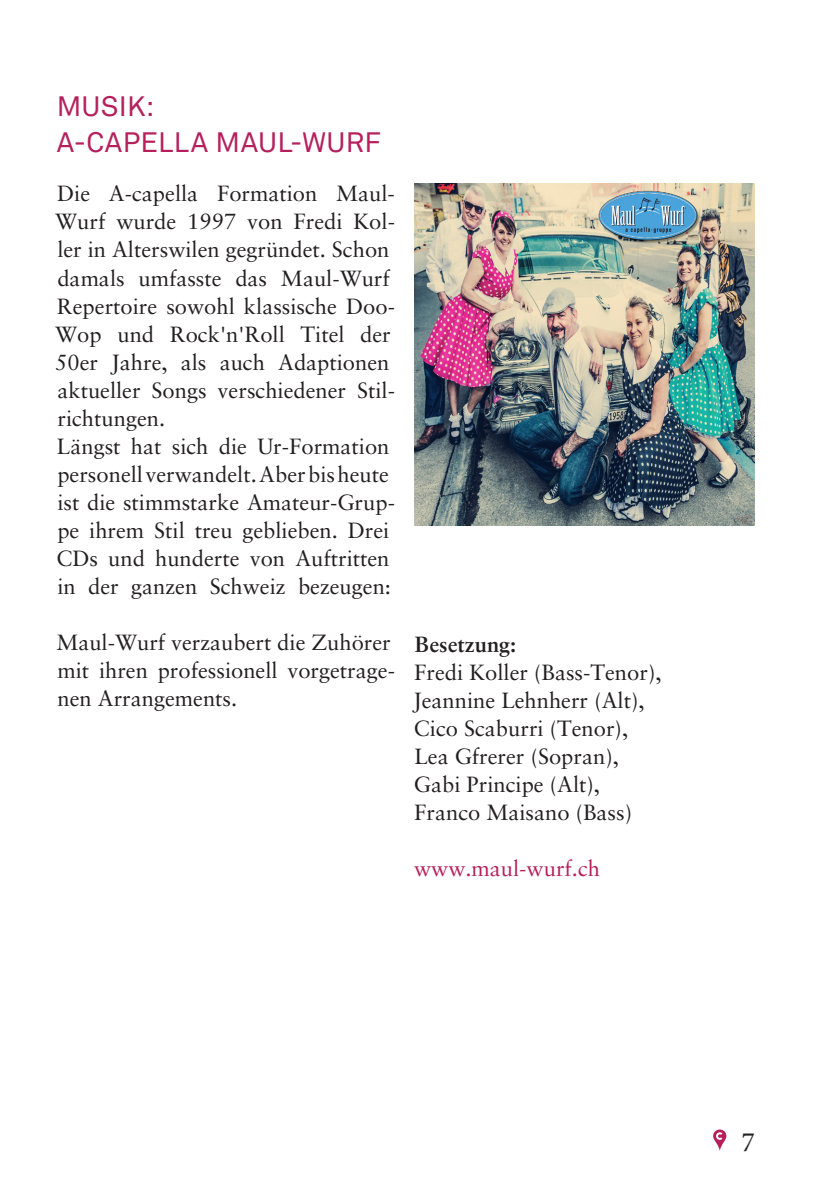
<style>
.page{position:relative;width:840px;height:1191px;background:#fff}
.page>*{position:absolute;margin:0;border:0;box-sizing:border-box;transform-origin:0 0}
.Headline_1{font:28px/36px "Akkurat";letter-spacing:.005em;color:#b5205c}
.t1{font:28px "Minion Pro";color:#231f20}
.Fliesstext{font:22px/28px "Sabon";color:#231f20}
.Fliesstext-2{font:22px "Sabon";color:#b5205c}
.Fliesstext-3{font:700 22px "Sabon";color:#231f20}
</style>
<div class="page">
<svg style="left:713px;top:1129px;width:13px;height:22px"></svg>
<img style="left:414px;top:183px;width:340px;height:342px">
<p class="Headline_1" style="left:57px;top:89px;width:325px">MUSIK:<br>A-CAPELLA MAUL-WURF</p>
<p class="Fliesstext" style="left:55px;top:180px;width:341px">Die A-capella Formation Maul-<br>Wurf wurde 1997 von Fredi Kol&shy;ler in Alterswilen gegründet. Schon damals umfasste das Maul-Wurf<br>Repertoire sowohl klassische Doo-<br>Wop und Rock'n'Roll Titel der<br>50er Jahre, als auch Adaptionen aktueller Songs verschiedener Stil&shy;richtungen.</p>
<p class="Fliesstext" style="left:56px;top:432px;width:340px">Längst hat sich die Ur-Formation personell verwandelt. Aber bis heute ist die stimmstarke Amateur-Grup&shy;pe ihrem Stil treu geblieben. Drei CDs und hunderte von Auftritten in der ganzen Schweiz bezeugen:</p>
<p class="Fliesstext" style="left:56px;top:628px;width:340px">Maul-Wurf verzaubert die Zuhörer mit ihren professionell vorgetrage&shy;nen Arrangements.</p>
<p class="Fliesstext-3" style="left:414px;top:630px;width:103px">Besetzung:</p>
<p class="Fliesstext" style="left:413px;top:658px;width:249px">Fredi Koller (Bass-Tenor),<br>Jeannine Lehnherr (Alt),<br>Cico Scaburri (Tenor),<br>Lea Gfrerer (Sopran),<br>Gabi Principe (Alt),<br>Franco Maisano (Bass)</p>
<p class="Fliesstext-2" style="left:414px;top:855px;width:187px">www.maul-wurf.ch</p>
<p class="t1" style="left:741px;top:1123px;width:15px">7</p>
</div>
